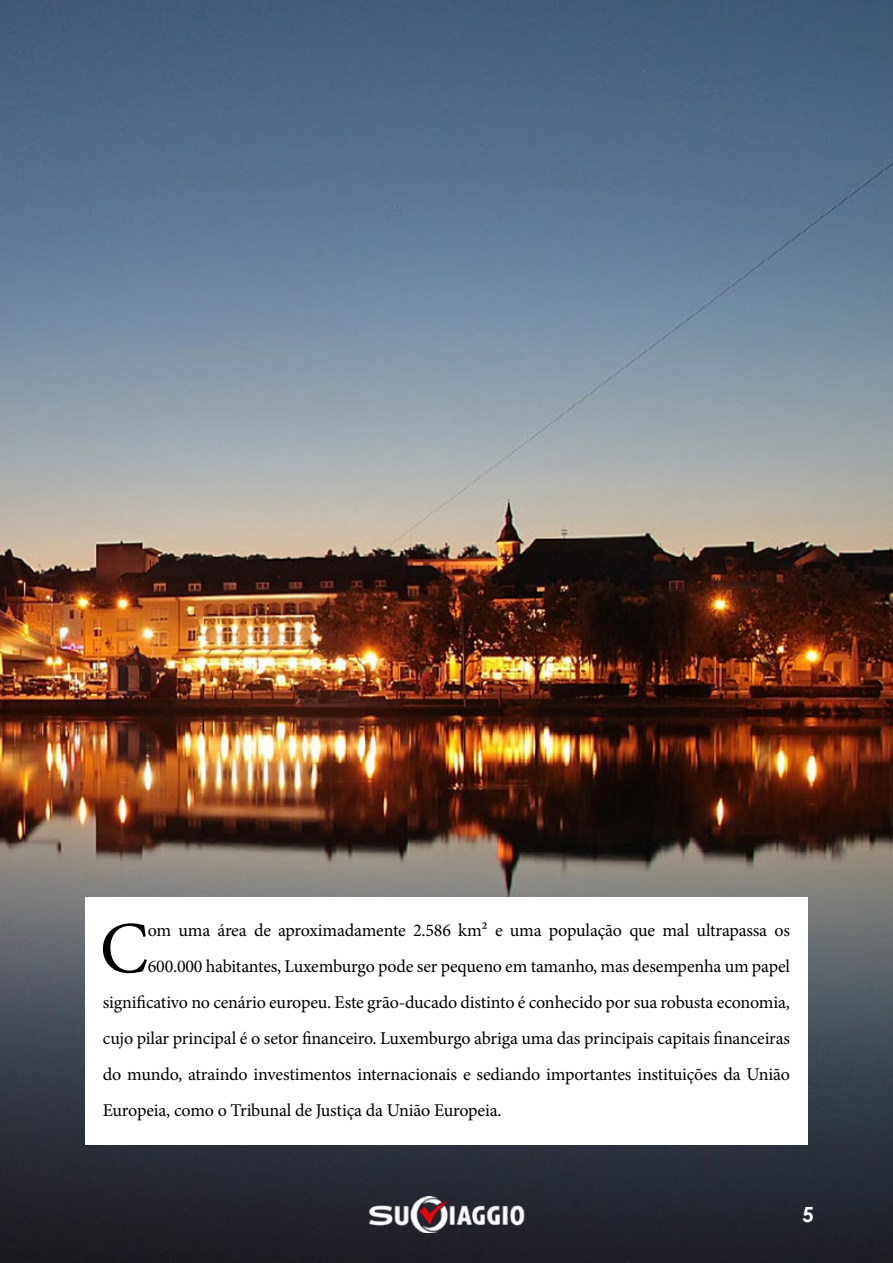
<style>
.page{position:relative;width:893px;height:1263px;background:#fff}
.page>*{position:absolute;margin:0;border:0;box-sizing:border-box;transform-origin:0 0}
.t1{font:73.35px "Minion Pro";color:#000}
.t2{font:700 21px "Century Gothic";color:#fff}
.t3{font:18px "Minion Pro";letter-spacing:-.01em;color:#000}
</style>
<div class="page">
<img style="left:0;top:0;width:893px;height:1263px">
<div style="left:85px;top:897px;width:723px;height:248px;background:#fff"></div>
<h1 class="t1" style="left:100px;top:899px;width:50px">C</h1>
<p class="t3" style="left:148px;top:918px;width:644px">om uma área de aproximadamente 2.586 km² e uma população que mal ultrapassa os</p>
<p class="t3" style="left:148px;top:954px;width:644px">600.000 habitantes, Luxemburgo pode ser pequeno em tamanho, mas desempenha um papel</p>
<p class="t3" style="left:103px;top:990px;width:689px">significativo no cenário europeu. Este grão-ducado distinto é conhecido por sua robusta economia,</p>
<p class="t3" style="left:103px;top:1026px;width:689px">cujo pilar principal é o setor financeiro. Luxemburgo abriga uma das principais capitais financeiras</p>
<p class="t3" style="left:103px;top:1062px;width:689px">do mundo, atraindo investimentos internacionais e sediando importantes instituições da União</p>
<p class="t3" style="left:103px;top:1098px;width:400px">Europeia, como o Tribunal de Justiça da União Europeia.</p>
<p class="t2" style="left:802px;top:1199px;width:13px">5</p>
</div>
